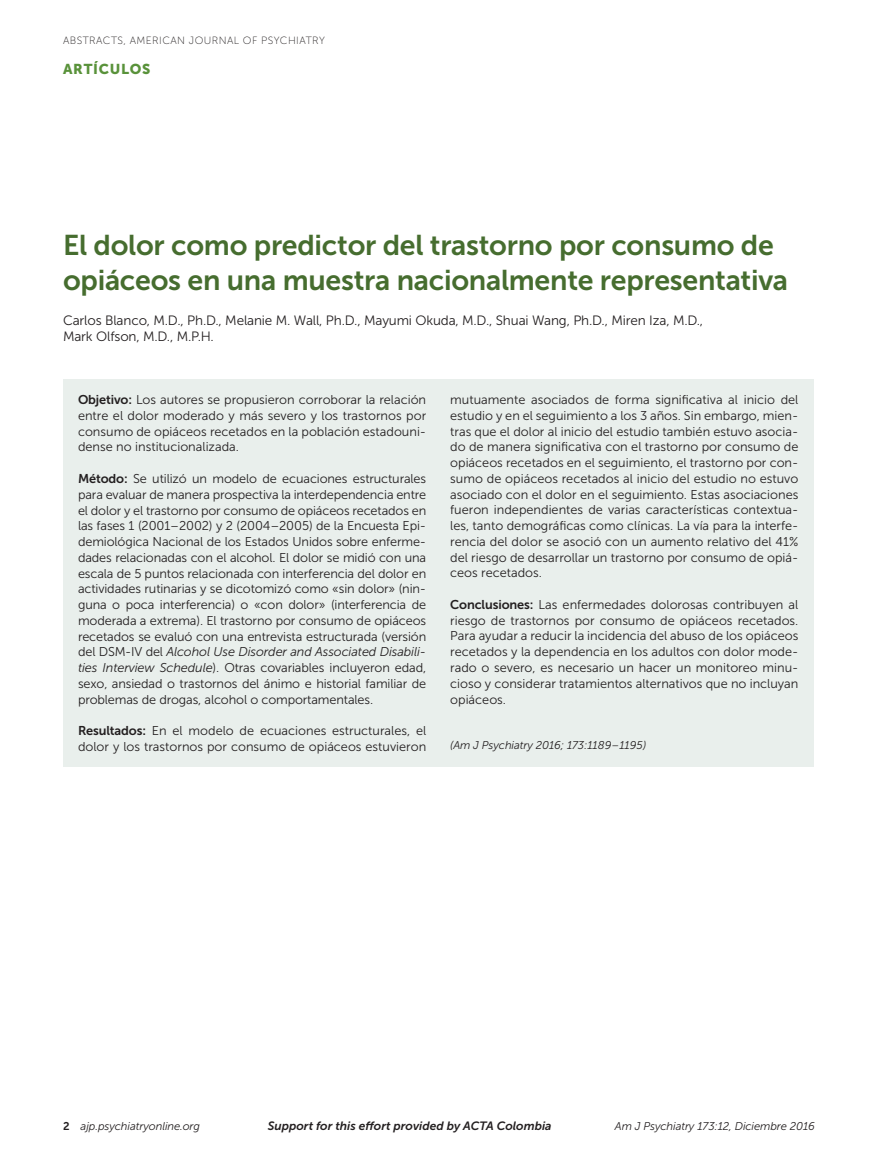
<style>
.page{position:relative;width:878px;height:1175px;background:#fff}
.page>*{position:absolute;margin:0;border:0;box-sizing:border-box;transform-origin:0 0}
.t1{font:28.5px/34.5px "Museo Sans 700";letter-spacing:-.01em;color:#466d2f}
.t2{font:14.25px "Museo Sans 900";letter-spacing:.05em;color:#59923a}
.t3{font:13.5px/16.5px "Museo Sans 300";letter-spacing:-.01em;color:#231f20}
.t4{font:12.75px/15.8px "Museo Sans 300";color:#231f20;text-align:justify}
.t5{font:italic 12px "Museo Sans 700";color:#231f20}
.t6{font:italic 11.25px "Museo Sans 300";letter-spacing:-.01em;color:#231f20}
.t7{font:10.5px "Museo Sans 100";letter-spacing:.04em;color:#231f20}
.s1{font-family:"Museo Sans 700"}
.s2{font-style:italic}
.s3{font-family:"Museo Sans 700";font-style:normal}
</style>
<div class="page">
<div style="left:63px;top:380px;width:750px;height:386px;background:#e9efec"></div>
<p class="t7" style="left:63px;top:35px;width:263px">ABSTRACTS, AMERICAN JOURNAL OF PSYCHIATRY</p>
<p class="t2" style="left:63px;top:61px;width:89px">ARTÍCULOS</p>
<h1 class="t1" style="left:63px;top:228px;width:726px">El dolor como predictor del trastorno por consumo de opiáceos en una muestra nacionalmente representativa</h1>
<p class="t3" style="left:63px;top:312px;width:641px">Carlos Blanco, M.D., Ph.D., Melanie M. Wall, Ph.D., Mayumi Okuda, M.D., Shuai Wang, Ph.D., Miren Iza, M.D.,<br>Mark Olfson, M.D., M.P.H.</p>
<p class="t4" style="left:78px;top:392px;width:350px"><span class="s1">Objetivo:</span> Los autores se propusieron corroborar la relación entre el dolor moderado y más severo y los trastornos por consumo de opiáceos recetados en la población estadouni&shy;dense no institucionalizada.</p>
<p class="t4" style="left:78px;top:471px;width:350px"><span class="s1">Método:</span> Se utilizó un modelo de ecuaciones estructurales para evaluar de manera prospectiva la interdependencia entre el dolor y el trastorno por consumo de opiáceos recetados en las fases 1 (2001–2002) y 2 (2004–2005) de la Encuesta Epi&shy;demiológica Nacional de los Estados Unidos sobre enferme&shy;dades relacionadas con el alcohol. El dolor se midió con una escala de 5 puntos relacionada con interferencia del dolor en actividades rutinarias y se dicotomizó como «sin dolor» (nin&shy;guna o poca interferencia) o «con dolor» (interferencia de moderada a extrema). El trastorno por consumo de opiáceos recetados se evaluó con una entrevista estructurada (versión del DSM-IV del <span class="s2">Alcohol Use Disorder and Associated Disabili&shy;ties Interview Schedule</span>). Otras covariables incluyeron edad, sexo, ansiedad o trastornos del ánimo e historial familiar de problemas de drogas, alcohol o comportamentales.</p>
<p class="t4" style="left:78px;top:723px;width:349px"><span class="s1">Resultados:</span> En el modelo de ecuaciones estructurales, el dolor y los trastornos por consumo de opiáceos estuvieron</p>
<p class="t4" style="left:450px;top:392px;width:350px">mutuamente asociados de forma significativa al inicio del estudio y en el seguimiento a los 3 años. Sin embargo, mien&shy;tras que el dolor al inicio del estudio también estuvo asocia&shy;do de manera significativa con el trastorno por consumo de opiáceos recetados en el seguimiento, el trastorno por con&shy;sumo de opiáceos recetados al inicio del estudio no estuvo asociado con el dolor en el seguimiento. Estas asociaciones fueron independientes de varias características contextua&shy;les, tanto demográficas como clínicas. La vía para la interfe&shy;rencia del dolor se asoció con un aumento relativo del 41% del riesgo de desarrollar un trastorno por consumo de opiá&shy;ceos recetados.</p>
<p class="t4" style="left:450px;top:597px;width:350px"><span class="s1">Conclusiones:</span> Las enfermedades dolorosas contribuyen al riesgo de trastornos por consumo de opiáceos recetados.<br>Para ayudar a reducir la incidencia del abuso de los opiáceos recetados y la dependencia en los adultos con dolor mode&shy;rado o severo, es necesario un hacer un monitoreo minu&shy;cioso y considerar tratamientos alternativos que no incluyan opiáceos.</p>
<p class="t6" style="left:450px;top:739px;width:197px">(Am J Psychiatry 2016; 173:1189–1195)</p>
<p class="t6" style="left:63px;top:1119px;width:139px"><span class="s3">2</span> ajp.psychiatryonline.org</p>
<p class="t5" style="left:268px;top:1119px;width:285px">Support for this effort provided by ACTA Colombia</p>
<p class="t6" style="left:615px;top:1119px;width:201px">Am J Psychiatry 173:12, Diciembre 2016</p>
</div>
